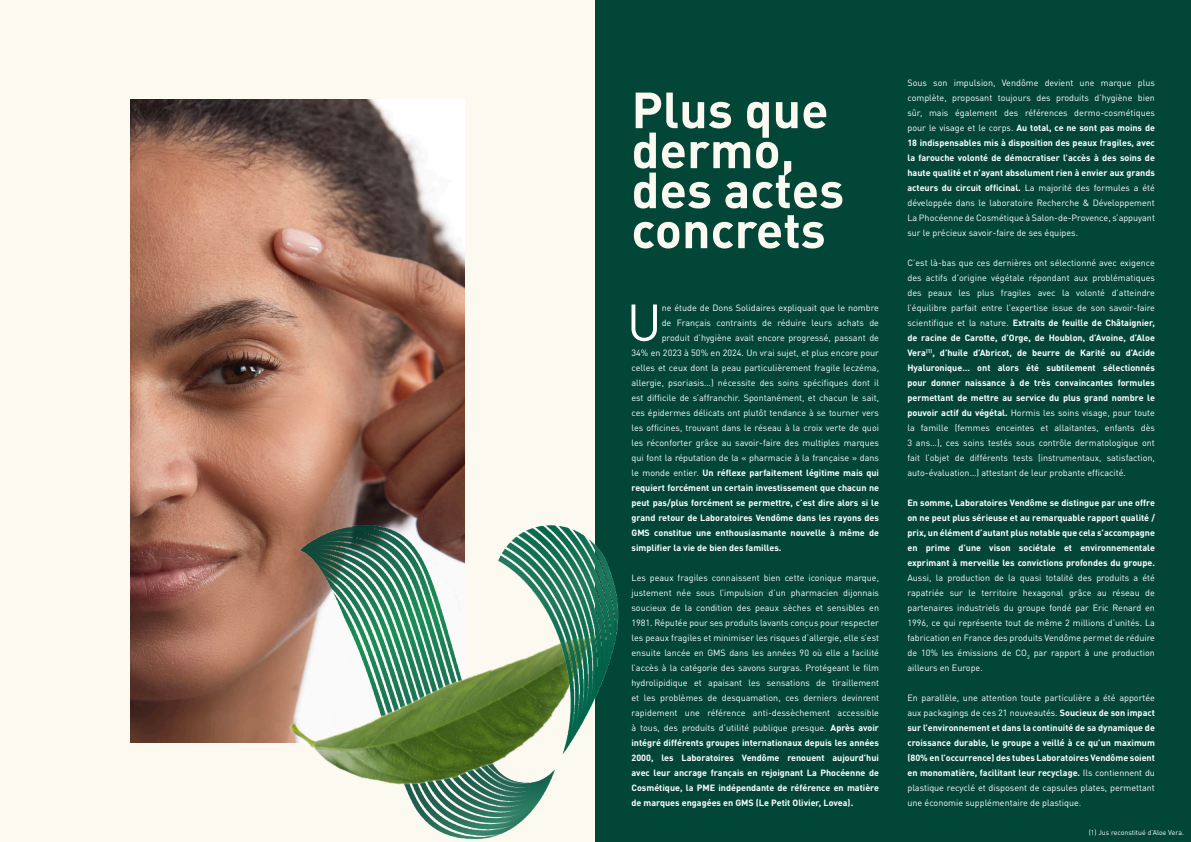
<style>
.page{position:relative;width:1191px;height:842px;background:#fcf9f1}
.page>*{position:absolute;margin:0;border:0;box-sizing:border-box;transform-origin:0 0}
.t1{font:51.1px "DIN Pro";color:#fff}
.t2{font:700 50px/40px "DIN Pro";color:#fcf9f1}
.t3{font:9px/15px "DIN Pro";color:#fff;text-align:justify}
.t4{font:700 9px/15px "DIN Pro";color:#fff;text-align:justify}
.t5{font:7px "DIN Pro";color:#fff}
.s1{font-weight:400}
.s2{font-weight:700}
</style>
<div class="page">
<div style="left:595px;top:0;width:596px;height:842px;background:#024638"></div>
<img style="left:131px;top:99px;width:333px;height:644px">
<img style="left:193px;top:480px;width:272px;height:263px">
<img style="left:226px;top:500px;width:268px;height:340px">
<img style="left:494px;top:525px;width:125px;height:312px">
<p class="t2" style="left:631px;top:84px;width:214px">Plus que dermo, des actes concrets</p>
<p class="t1" style="left:627px;top:282px;width:36px">U</p>
<p class="t3" style="left:661px;top:299px;width:219px">ne étude de Dons Solidaires expliquait que le nombre</p>
<p class="t3" style="left:661px;top:314px;width:219px">de Français contraints de réduire leurs achats de</p>
<p class="t3" style="left:661px;top:329px;width:219px">produit d’hygiène avait encore progressé, passant de</p>
<p class="t3" style="left:631px;top:344px;width:249px">34% en 2023 à 50% en 2024. Un vrai sujet, et plus encore pour</p>
<p class="t3" style="left:631px;top:359px;width:249px">celles et ceux dont la peau particulièrement fragile (eczéma,</p>
<p class="t3" style="left:631px;top:374px;width:249px">allergie, psoriasis…) nécessite des soins spécifiques dont il</p>
<p class="t3" style="left:631px;top:389px;width:249px">est difficile de s’affranchir. Spontanément, et chacun le sait,</p>
<p class="t3" style="left:631px;top:404px;width:249px">ces épidermes délicats ont plutôt tendance à se tourner vers</p>
<p class="t3" style="left:631px;top:419px;width:249px">les officines, trouvant dans le réseau à la croix verte de quoi</p>
<p class="t3" style="left:631px;top:434px;width:249px">les réconforter grâce au savoir-faire des multiples marques</p>
<p class="t3" style="left:631px;top:449px;width:249px">qui font la réputation de la « pharmacie à la française » dans</p>
<p class="t4" style="left:631px;top:464px;width:249px"><span class="s1">le monde entier.</span> Un réflexe parfaitement légitime mais qui</p>
<p class="t4" style="left:631px;top:479px;width:249px">requiert forcément un certain investissement que chacun ne</p>
<p class="t4" style="left:631px;top:494px;width:249px">peut pas/plus forcément se permettre, c’est dire alors si le</p>
<p class="t4" style="left:631px;top:509px;width:249px">grand retour de Laboratoires Vendôme dans les rayons des</p>
<p class="t4" style="left:631px;top:524px;width:249px">GMS constitue une enthousiasmante nouvelle à même de</p>
<p class="t4" style="left:631px;top:539px;width:151px">simplifier la vie de bien des familles.</p>
<p class="t3" style="left:631px;top:569px;width:249px">Les peaux fragiles connaissent bien cette iconique marque, justement née sous l’impulsion d’un pharmacien dijonnais soucieux de la condition des peaux sèches et sensibles en 1981. Réputée pour ses produits lavants conçus pour respecter les peaux fragiles et minimiser les risques d’allergie, elle s’est ensuite lancée en GMS dans les années 90 où elle a facilité l’accès à la catégorie des savons surgras. Protégeant le film hydrolipidique et apaisant les sensations de tiraillement et les problèmes de desquamation, ces derniers devinrent rapidement une référence anti-dessèchement accessible à tous, des produits d’utilité publique presque. <span class="s2">Après avoir intégré différents groupes internationaux depuis les années 2000, les Laboratoires Vendôme renouent aujourd’hui avec leur ancrage français en rejoignant La Phocéenne de Cosmétique, la PME indépendante de référence en matière de marques engagées en GMS (Le Petit Olivier, Lovea).</span></p>
<p class="t3" style="left:907px;top:74px;width:249px">Sous son impulsion, Vendôme devient une marque plus complète, proposant toujours des produits d’hygiène bien sûr, mais également des références dermo-cosmétiques pour le visage et le corps. <span class="s2">Au total, ce ne sont pas moins de 18 indispensables mis à disposition des peaux fragiles, avec la farouche volonté de démocratiser l’accès à des soins de haute qualité et n’ayant absolument rien à envier aux grands acteurs du circuit officinal.</span> La majorité des formules a été développée dans le laboratoire Recherche &amp; Développement La Phocéenne de Cosmétique à Salon-de-Provence, s’appuyant sur le précieux savoir-faire de ses équipes.</p>
<p class="t3" style="left:907px;top:254px;width:249px">C’est là-bas que ces dernières ont sélectionné avec exigence des actifs d’origine végétale répondant aux problématiques des peaux les plus fragiles avec la volonté d’atteindre l’équilibre parfait entre l’expertise issue de son savoir-faire scientifique et la nature. <span class="s2">Extraits de feuille de Châtaignier, de racine de Carotte, d’Orge, de Houblon, d’Avoine, d’Aloe Vera</span><sup>(1)</sup><span class="s2">, d’huile d’Abricot, de beurre de Karité ou d’Acide Hyaluronique… ont alors été subtilement sélectionnés pour donner naissance à de très convaincantes formules permettant de mettre au service du plus grand nombre le pouvoir actif du végétal.</span> Hormis les soins visage, pour toute la famille (femmes enceintes et allaitantes, enfants dès 3 ans…), ces soins testés sous contrôle dermatologique ont fait l’objet de différents tests (instrumentaux, satisfaction, auto-évaluation…) attestant de leur probante efficacité.</p>
<p class="t3" style="left:907px;top:494px;width:249px"><span class="s2">En somme, Laboratoires Vendôme se distingue par une offre on ne peut plus sérieuse et au remarquable rapport qualité / prix, un élément d’autant plus notable que cela s’accompagne en prime d’une vison sociétale et environnementale exprimant à merveille les convictions profondes du groupe.<br></span>Aussi, la production de la quasi totalité des produits a été rapatriée sur le territoire hexagonal grâce au réseau de partenaires industriels du groupe fondé par Eric Renard en 1996, ce qui représente tout de même 2 millions d’unités. La fabrication en France des produits Vendôme permet de réduire de 10% les émissions de CO<sub>2</sub> par rapport à une production ailleurs en Europe.</p>
<p class="t4" style="left:907px;top:689px;width:249px"><span class="s1">En parallèle, une attention toute particulière a été apportée aux packagings de ces 21 nouveautés.</span> Soucieux de son impact sur l’environnement et dans la continuité de sa dynamique de croissance durable, le groupe a veillé à ce qu’un maximum (80% en l’occurrence) des tubes Laboratoires Vendôme soient en monomatière, facilitant leur recyclage. <span class="s1">Ils contiennent du plastique recyclé et disposent de capsules plates, permettant une économie supplémentaire de plastique.</span></p>
<p class="t5" style="left:1088px;top:827px;width:97px">(1) Jus reconstitué d’Aloe Vera.</p>
</div>
